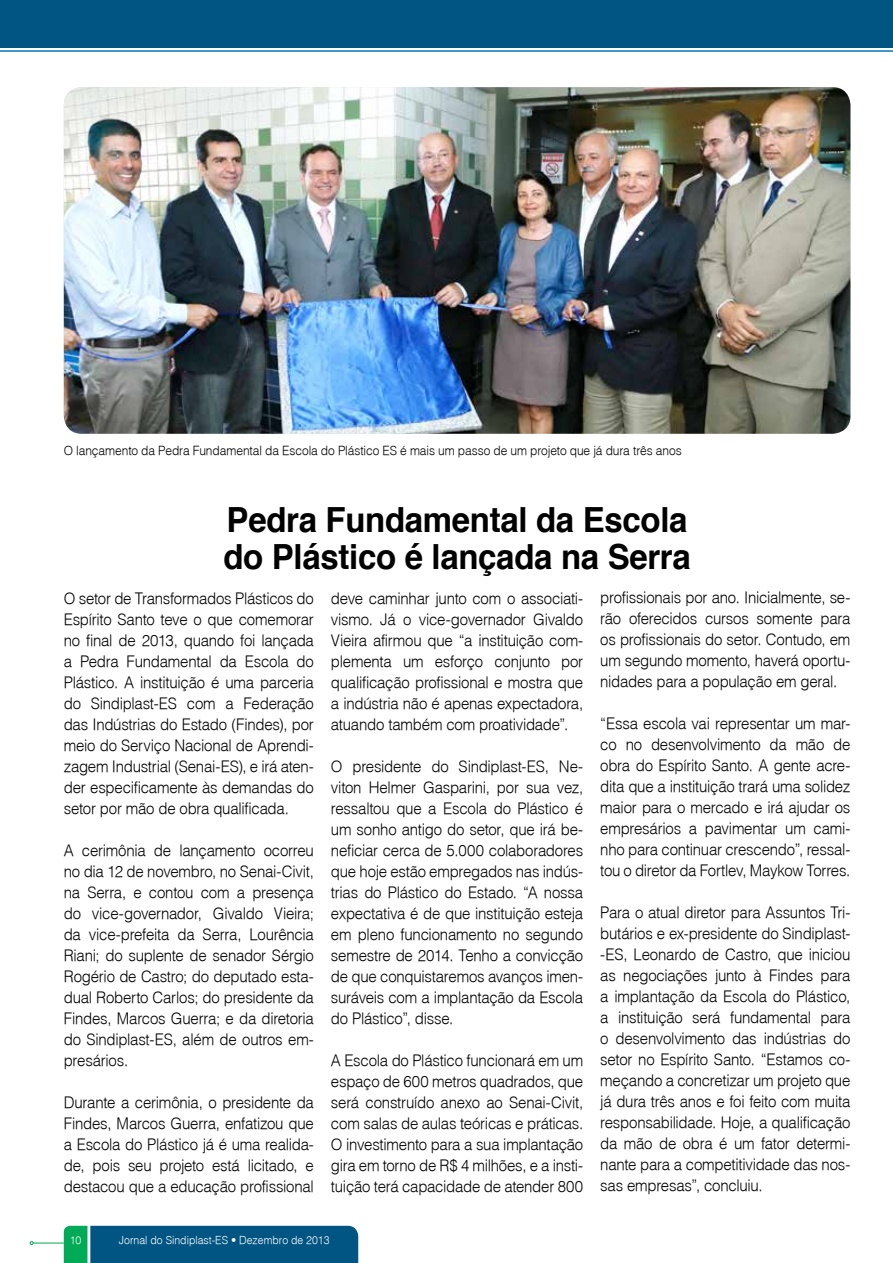
<style>
.page{position:relative;width:893px;height:1263px;background:#fff}
.page>*{position:absolute;margin:0;border:0;box-sizing:border-box;transform-origin:0 0}
.t1{font:700 34.65px/37.5px "Helvetica";letter-spacing:-.01em;color:#000;scale:.95 1}
.t2{font:300 15.75px/21px "Helvetica";letter-spacing:-.015em;color:#000;text-align:justify;scale:.95 1}
.t3{font:300 12.6px "Helvetica";letter-spacing:-.005em;color:#000;scale:.95 1}
.t4{font:300 10.95px "Helvetica";color:#fff;scale:.95 1}
.t5{font:300 10.8px "Helvetica";color:#fff}
</style>
<div class="page">
<hr style="left:0;top:50px;width:893px;height:2px;background:#0077c0">
<div style="left:0;top:0;width:893px;height:48px;background:#005582"></div>
<svg style="left:64px;top:1226px;width:294px;height:37px;background:#025d7f"></svg>
<hr style="left:33px;top:1243px;width:31px;height:1px;background:#00aa57">
<svg style="left:30px;top:1241px;width:4px;height:4px"></svg>
<img style="left:64px;top:87px;width:786px;height:347px">
<p class="t3" style="left:64px;top:442px;width:652px">O lançamento da Pedra Fundamental da Escola do Plástico ES é mais um passo de um projeto que já dura três anos</p>
<h1 class="t1" style="left:223px;top:501px;width:493px">Pedra Fundamental da Escola do Plástico é lançada na Serra</h1>
<p class="t2" style="left:64px;top:587px;width:265px">O setor de Transformados Plásticos do Espírito Santo teve o que comemorar no final de 2013, quando foi lançada a Pedra Fundamental da Escola do Plástico. A instituição é uma parceria do Sindiplast-ES com a Federação das Indústrias do Estado (Findes), por meio do Serviço Nacional de Aprendi&shy;zagem Industrial (Senai-ES), e irá aten&shy;der especificamente às demandas do setor por mão de obra qualificada.</p>
<p class="t2" style="left:64px;top:839px;width:265px">A cerimônia de lançamento ocorreu no dia 12 de novembro, no Senai-Civit, na Serra, e contou com a presença do vice-governador, Givaldo Vieira; da vice-prefeita da Serra, Lourência Riani; do suplente de senador Sérgio Rogério de Castro; do deputado esta&shy;dual Roberto Carlos; do presidente da Findes, Marcos Guerra; e da diretoria do Sindiplast-ES, além de outros em&shy;presários.</p>
<p class="t2" style="left:64px;top:1091px;width:265px">Durante a cerimônia, o presidente da Findes, Marcos Guerra, enfatizou que a Escola do Plástico já é uma realida&shy;de, pois seu projeto está licitado, e destacou que a educação profissional</p>
<p class="t2" style="left:331px;top:587px;width:267px">deve caminhar junto com o associati&shy;vismo. Já o vice-governador Givaldo Vieira afirmou que “a instituição com&shy;plementa um esforço conjunto por qualificação profissional e mostra que a indústria não é apenas expectadora, atuando também com proatividade”.</p>
<p class="t2" style="left:331px;top:755px;width:267px">O presidente do Sindiplast-ES, Ne&shy;viton Helmer Gasparini, por sua vez, ressaltou que a Escola do Plástico é um sonho antigo do setor, que irá be&shy;neficiar cerca de 5.000 colaboradores que hoje estão empregados nas indús&shy;trias do Plástico do Estado. “A nossa expectativa é de que instituição esteja em pleno funcionamento no segundo semestre de 2014. Tenho a convicção de que conquistaremos avanços imen&shy;suráveis com a implantação da Escola do Plástico”, disse.</p>
<p class="t2" style="left:331px;top:1049px;width:267px">A Escola do Plástico funcionará em um espaço de 600 metros quadrados, que será construído anexo ao Senai-Civit, com salas de aulas teóricas e práticas.<br>O investimento para a sua implantação gira em torno de R$ 4 milhões, e a insti&shy;tuição terá capacidade de atender 800</p>
<p class="t5" style="left:70px;top:1233px;width:13px">10</p>
<p class="t4" style="left:119px;top:1233px;width:223px">Jornal do Sindiplast-ES • Dezembro de 2013</p>
<p class="t2" style="left:600px;top:587px;width:265px">profissionais por ano. Inicialmente, se&shy;rão oferecidos cursos somente para os profissionais do setor. Contudo, em um segundo momento, haverá oportu&shy;nidades para a população em geral.</p>
<p class="t2" style="left:600px;top:713px;width:265px">“Essa escola vai representar um mar&shy;co no desenvolvimento da mão de obra do Espírito Santo. A gente acre&shy;dita que a instituição trará uma solidez maior para o mercado e irá ajudar os empresários a pavimentar um cami&shy;nho para continuar crescendo”, ressal&shy;tou o diretor da Fortlev, Maykow Torres.</p>
<p class="t2" style="left:600px;top:902px;width:265px">Para o atual diretor para Assuntos Tri&shy;butários e ex-presidente do Sindiplast--ES, Leonardo de Castro, que iniciou as negociações junto à Findes para a implantação da Escola do Plástico, a instituição será fundamental para o desenvolvimento das indústrias do setor no Espírito Santo. “Estamos co&shy;meçando a concretizar um projeto que já dura três anos e foi feito com muita responsabilidade. Hoje, a qualificação da mão de obra é um fator determi&shy;nante para a competitividade das nos&shy;sas empresas”, concluiu.</p>
</div>
